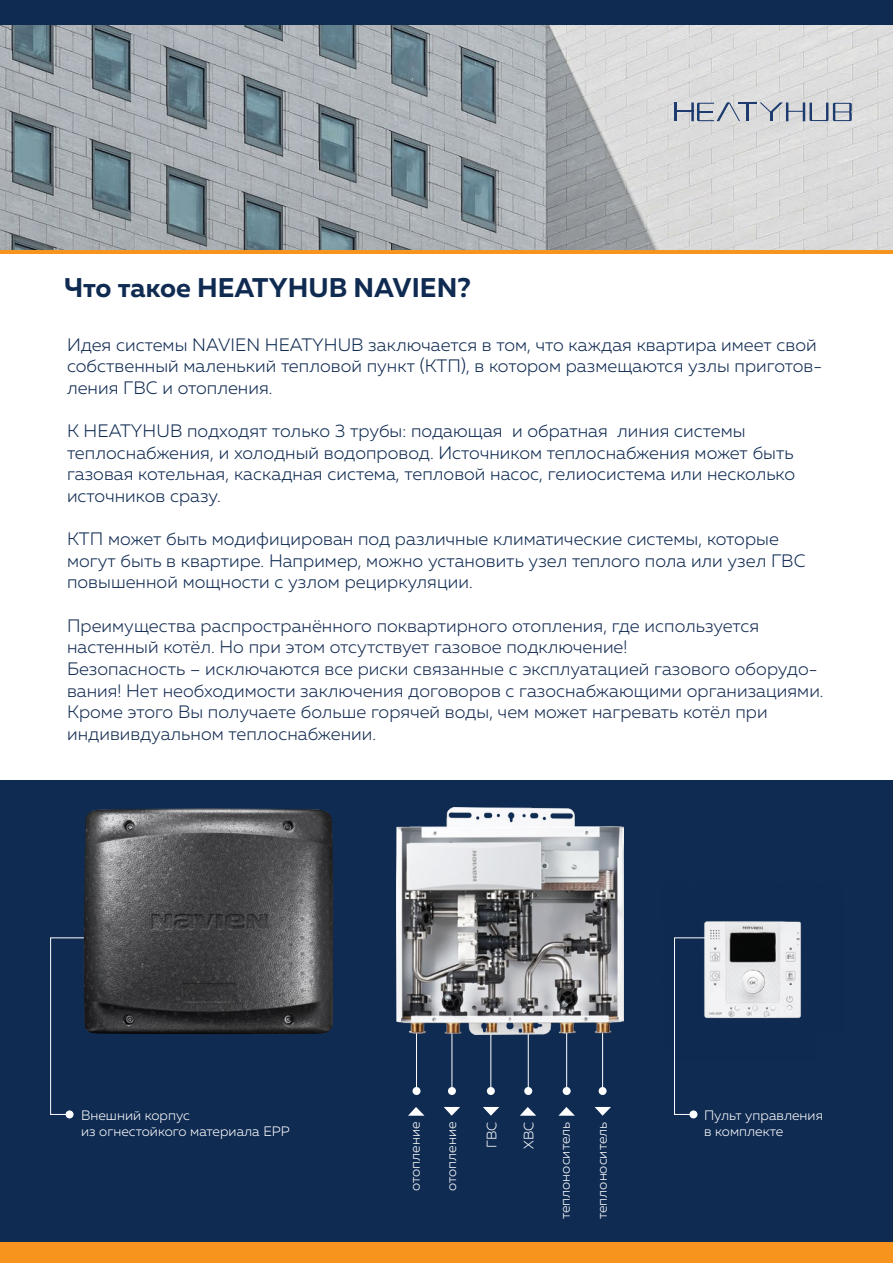
<style>
.page{position:relative;width:893px;height:1263px;background:#fff}
.page>*{position:absolute;margin:0;border:0;box-sizing:border-box;transform-origin:0 0}
.t1{font:700 27px "Muller";letter-spacing:.005em;color:#102b52}
.t2{font:300 18px/21.6px "Muller";letter-spacing:.005em;color:#102b52}
.t3{font:300 18px/21.6px "Muller";letter-spacing:.005em;color:#152c52}
.t4{font:300 13.65px/16.4px "Muller";letter-spacing:.005em;color:#fff}
</style>
<div class="page">
<img style="left:0;top:25px;width:893px;height:226px">
<svg style="left:675px;top:102px;width:177px;height:19px;background:#afb6c2"></svg>
<div style="left:0;top:1px;width:893px;height:24px;background:#0f2b52"></div>
<hr style="left:0;top:251px;width:893px;height:3px;background:#f7941e">
<div style="left:0;top:780px;width:893px;height:481px;background:#0f2b52"></div>
<div style="left:0;top:1242px;width:893px;height:21px;background:#f7941e"></div>
<div style="left:66px;top:1110px;width:8px;height:8px;background:#fff;border-radius:50%"></div>
<svg style="left:50px;top:937px;width:34px;height:178px"></svg>
<div style="left:689px;top:1110px;width:8px;height:8px;background:#fff;border-radius:50%"></div>
<svg style="left:674px;top:1060px;width:24px;height:55px"></svg>
<img style="left:84px;top:808px;width:249px;height:226px">
<img style="left:674px;top:921px;width:127px;height:139px">
<div style="left:412px;top:1087px;width:8px;height:8px;background:#fff;border-radius:50%"></div>
<hr style="left:416px;top:1031px;width:1px;height:60px;background:#fff">
<div style="left:448px;top:1087px;width:8px;height:8px;background:#fff;border-radius:50%"></div>
<hr style="left:452px;top:1031px;width:1px;height:60px;background:#fff">
<div style="left:487px;top:1087px;width:8px;height:8px;background:#fff;border-radius:50%"></div>
<hr style="left:490px;top:1031px;width:1px;height:60px;background:#fff">
<div style="left:524px;top:1087px;width:8px;height:8px;background:#fff;border-radius:50%"></div>
<hr style="left:528px;top:1031px;width:1px;height:60px;background:#fff">
<div style="left:563px;top:1087px;width:8px;height:8px;background:#fff;border-radius:50%"></div>
<hr style="left:566px;top:1031px;width:1px;height:60px;background:#fff">
<div style="left:599px;top:1087px;width:8px;height:8px;background:#fff;border-radius:50%"></div>
<hr style="left:602px;top:1031px;width:1px;height:60px;background:#fff">
<img style="left:396px;top:808px;width:227px;height:226px">
<svg style="left:558px;top:1107px;width:17px;height:9px"></svg>
<svg style="left:595px;top:1107px;width:16px;height:9px"></svg>
<svg style="left:520px;top:1107px;width:16px;height:9px"></svg>
<svg style="left:408px;top:1107px;width:16px;height:9px"></svg>
<svg style="left:444px;top:1107px;width:16px;height:9px"></svg>
<svg style="left:483px;top:1107px;width:16px;height:9px"></svg>
<h1 class="t1" style="left:64px;top:271px;width:408px">Что такое HEATYHUB NAVIEN?</h1>
<p class="t2" style="left:67px;top:334px;width:757px">Идея системы NAVIEN HEATYHUB заключается в том, что каждая квартира имеет свой собственный маленький тепловой пункт (КТП), в котором размещаются узлы приготов&shy;ления ГВС и отопления.</p>
<p class="t2" style="left:67px;top:420px;width:730px">К HEATYHUB подходят только 3 трубы: подающая и обратная линия системы теплоснабжения, и холодный водопровод. Источником теплоснабжения может быть газовая котельная, каскадная система, тепловой насос, гелиосистема или несколько источников сразу.</p>
<p class="t2" style="left:67px;top:528px;width:740px">КТП может быть модифицирован под различные климатические системы, которые могут быть в квартире. Например, можно установить узел теплого пола или узел ГВС повышенной мощности с узлом рециркуляции.</p>
<p class="t3" style="left:67px;top:614px;width:758px">Преимущества распространённого поквартирного отопления, где используется настенный котёл. Но при этом отсутствует газовое подключение!<br>Безопасность – исключаются все риски связанные с эксплуатацией газового оборудо&shy;вания! Нет необходимости заключения договоров с газоснабжающими организациями.<br>Кроме этого Вы получаете больше горячей воды, чем может нагревать котёл при индививдуальном теплоснабжении.</p>
<p class="t4" style="left:81px;top:1107px;width:210px">Внешний корпус<br>из огнестойкого материала EPP</p>
<p class="t4" style="left:407px;top:1191px;width:71px;rotate:-90deg">отопление</p>
<p class="t4" style="left:443px;top:1191px;width:71px;rotate:-90deg">отопление</p>
<p class="t4" style="left:557px;top:1219px;width:99px;rotate:-90deg">теплоноситель</p>
<p class="t4" style="left:594px;top:1219px;width:99px;rotate:-90deg">теплоноситель</p>
<p class="t4" style="left:520px;top:1149px;width:29px;rotate:-90deg">ХВС</p>
<p class="t4" style="left:483px;top:1148px;width:28px;rotate:-90deg">ГВС</p>
<p class="t4" style="left:704px;top:1107px;width:120px">Пульт управления в комплекте</p>
</div>
